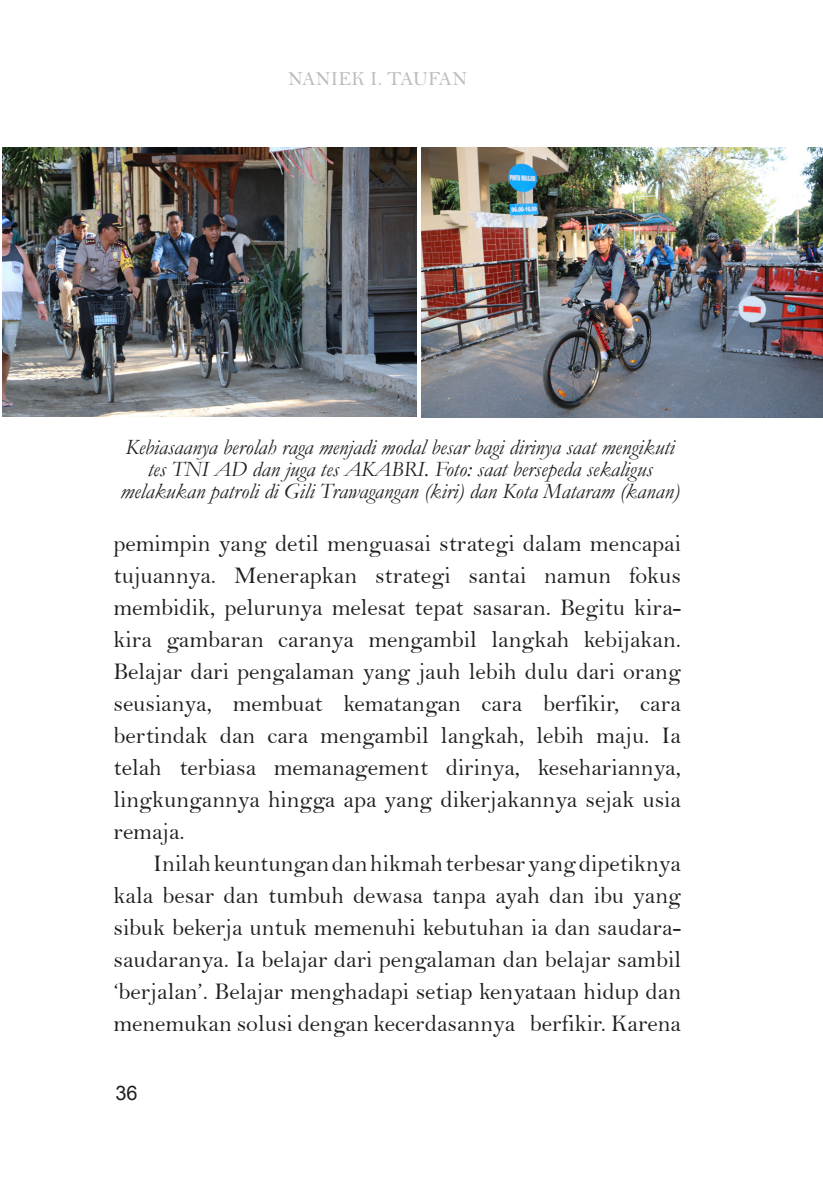
<style>
.page{position:relative;width:823px;height:1191px;background:#fff}
.page>*{position:absolute;margin:0;border:0;box-sizing:border-box;transform-origin:0 0}
.t1{font:24px/32px "Bell";color:#231f20;text-align:justify}
.t2{font:italic 22px/22px "Garamond";color:#231f20;text-align:center}
.t3{font:20px "Bell";color:#babbbe}
.t4{font:20px "Arial";color:#231f20}
</style>
<div class="page">
<img style="left:3px;top:147px;width:413px;height:269px">
<img style="left:421px;top:148px;width:401px;height:269px">
<p class="t3" style="left:288px;top:66px;width:181px">NANIEK I. TAUFAN</p>
<p class="t2" style="left:120px;top:436px;width:560px">Kebiasaanya berolah raga menjadi modal besar bagi dirinya saat mengikuti tes TNI AD dan juga tes AKABRI. Foto: saat bersepeda sekaligus melakukan patroli di Gili Trawagangan (kiri) dan Kota Mataram (kanan)</p>
<p class="t1" style="left:113px;top:527px;width:568px">pemimpin yang detil menguasai strategi dalam mencapai tujuannya. Menerapkan strategi santai namun fokus membidik, pelurunya melesat tepat sasaran. Begitu kira&shy;kira gambaran caranya mengambil langkah kebijakan.<br>Belajar dari pengalaman yang jauh lebih dulu dari orang seusianya, membuat kematangan cara berfikir, cara bertindak dan cara mengambil langkah, lebih maju. Ia telah terbiasa memanagement dirinya, kesehariannya, lingkungannya hingga apa yang dikerjakannya sejak usia remaja.</p>
<p class="t1" style="left:113px;top:847px;width:568px;text-indent:40px">Inilah keuntungan dan hikmah terbesar yang dipetiknya kala besar dan tumbuh dewasa tanpa ayah dan ibu yang sibuk bekerja untuk memenuhi kebutuhan ia dan saudara&shy;saudaranya. Ia belajar dari pengalaman dan belajar sambil ‘berjalan’. Belajar menghadapi setiap kenyataan hidup dan menemukan solusi dengan kecerdasannya berfikir. Karena</p>
<p class="t4" style="left:115px;top:1079px;width:24px">36</p>
</div>
